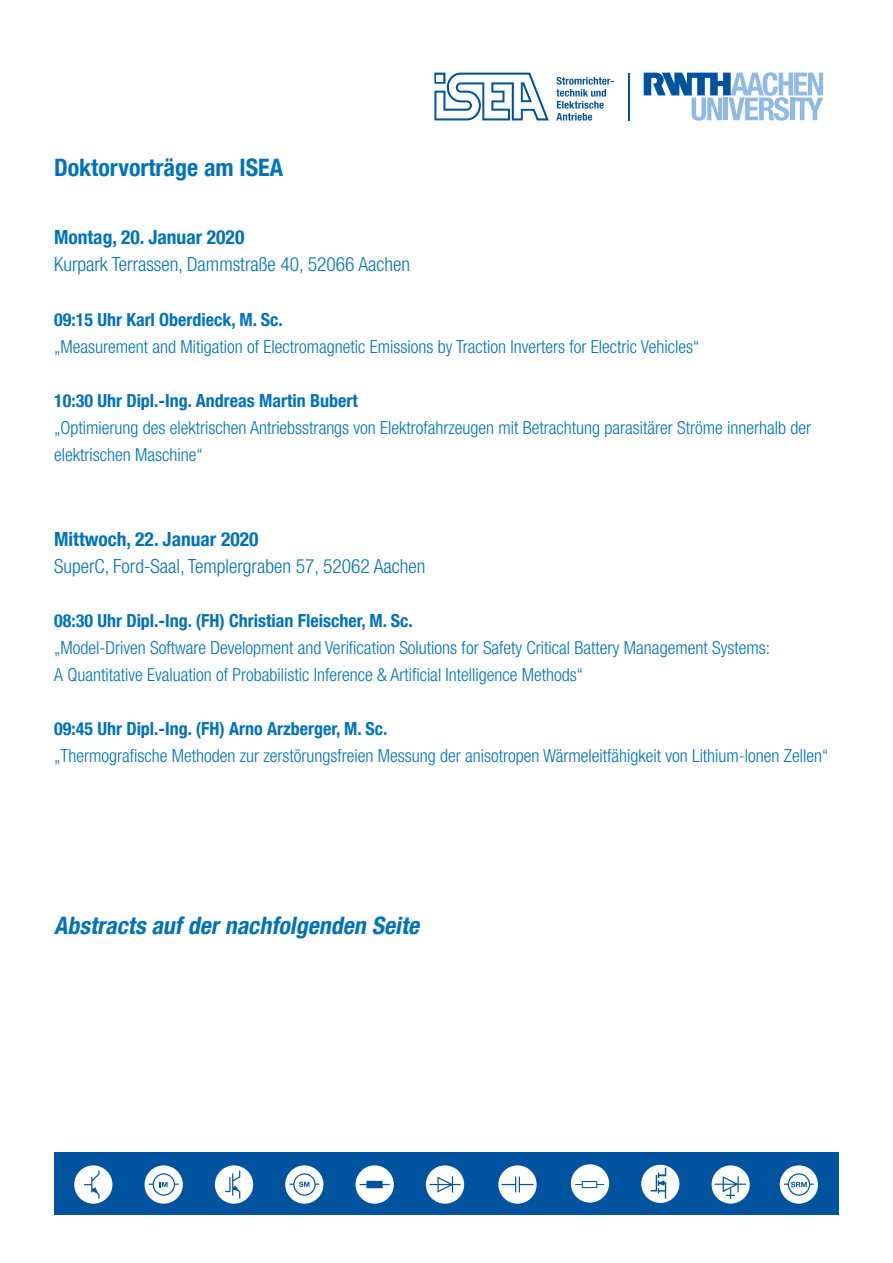
<style>
.page{position:relative;width:893px;height:1263px;background:#fff}
.page>*{position:absolute;margin:0;border:0;box-sizing:border-box;transform-origin:0 0}
.t1{font:italic 700 condensed 24px "Helvetica Neue LT Com";color:#0072bc}
.t2{font:700 condensed 24px "Helvetica Neue LT Com";color:#0072bc}
.t3{font:300 condensed 19.5px/27px "Helvetica Neue LT Com";color:#0072bc}
.t4{font:300 condensed 18px/27px "Helvetica Neue LT Com";color:#0072bc}
.t5{font:700 condensed 18px "Helvetica Neue LT Com";color:#0072bc}
.s1{font-weight:700}
</style>
<div class="page">
<svg style="left:644px;top:72px;width:179px;height:49px"></svg>
<hr style="left:628px;top:73px;width:1px;height:47px;background:#00549f">
<svg style="left:556px;top:77px;width:58px;height:44px"></svg>
<svg style="left:434px;top:73px;width:115px;height:47px"></svg>
<div style="left:54px;top:1152px;width:785px;height:63px;background:#00539f"></div>
<div style="left:215px;top:1165px;width:38px;height:39px;background:#fff;border-radius:50%"></div>
<svg style="left:225px;top:1170px;width:15px;height:28px"></svg>
<div style="left:356px;top:1165px;width:38px;height:39px;background:#fff;border-radius:50%"></div>
<svg style="left:360px;top:1181px;width:30px;height:7px"></svg>
<div style="left:498px;top:1165px;width:39px;height:39px;background:#fff;border-radius:50%"></div>
<svg style="left:502px;top:1176px;width:31px;height:16px"></svg>
<div style="left:426px;top:1165px;width:38px;height:39px;background:#fff;border-radius:50%"></div>
<svg style="left:429px;top:1176px;width:32px;height:16px"></svg>
<div style="left:74px;top:1165px;width:38px;height:39px;background:#fff;border-radius:50%"></div>
<svg style="left:84px;top:1170px;width:16px;height:29px"></svg>
<div style="left:780px;top:1165px;width:38px;height:39px;background:#fff;border-radius:50%"></div>
<svg style="left:784px;top:1173px;width:30px;height:23px"></svg>
<div style="left:285px;top:1165px;width:38px;height:39px;background:#fff;border-radius:50%"></div>
<svg style="left:289px;top:1173px;width:30px;height:23px"></svg>
<div style="left:145px;top:1165px;width:38px;height:39px;background:#fff;border-radius:50%"></div>
<svg style="left:149px;top:1173px;width:30px;height:23px"></svg>
<div style="left:712px;top:1165px;width:38px;height:38px;background:#fff;border-radius:50%"></div>
<svg style="left:714px;top:1176px;width:32px;height:23px"></svg>
<div style="left:641px;top:1165px;width:38px;height:38px;background:#fff;border-radius:50%"></div>
<svg style="left:650px;top:1166px;width:17px;height:33px"></svg>
<div style="left:571px;top:1164px;width:38px;height:38px;background:#fff;border-radius:50%"></div>
<svg style="left:575px;top:1181px;width:29px;height:7px"></svg>
<p class="t2" style="left:54px;top:153px;width:231px">Doktorvorträge am ISEA</p>
<p class="t3" style="left:54px;top:223px;width:358px"><span class="s1">Montag, 20. Januar 2020<br></span>Kurpark Terrassen, Dammstraße 40, 52066 Aachen</p>
<p class="t5" style="left:54px;top:308px;width:230px">09:15 Uhr Karl Oberdieck, M. Sc.</p>
<p class="t4" style="left:54px;top:333px;width:647px">„Measurement and Mitigation of Electromagnetic Emissions by Traction Inverters for Electric Vehicles“</p>
<p class="t5" style="left:54px;top:389px;width:305px">10:30 Uhr Dipl.-Ing. Andreas Martin Bubert</p>
<p class="t4" style="left:54px;top:414px;width:758px">„Optimierung des elektrischen Antriebsstrangs von EIektrofahrzeugen mit Betrachtung parasitärer Ströme innerhalb der elektrischen Maschine“</p>
<p class="t3" style="left:54px;top:526px;width:373px"><span class="s1">Mittwoch, 22. Januar 2020<br></span>SuperC, Ford-Saal, Templergraben 57, 52062 Aachen</p>
<p class="t5" style="left:54px;top:610px;width:360px">08:30 Uhr Dipl.-Ing. (FH) Christian Fleischer, M. Sc.</p>
<p class="t4" style="left:54px;top:634px;width:717px">„Model-Driven Software Development and Verification Solutions for Safety Critical Battery Management Systems:<br>A Quantitative Evaluation of Probabilistic Inference &amp; Artificial Intelligence Methods“</p>
<p class="t5" style="left:54px;top:718px;width:335px">09:45 Uhr Dipl.-Ing. (FH) Arno Arzberger, M. Sc.</p>
<p class="t4" style="left:54px;top:742px;width:776px">„Thermografische Methoden zur zerstörungsfreien Messung der anisotropen Wärmeleitfähigkeit von Lithium-lonen Zellen“</p>
<p class="t1" style="left:54px;top:911px;width:372px">Abstracts aufdernachfolgenden Seite</p>
</div>
